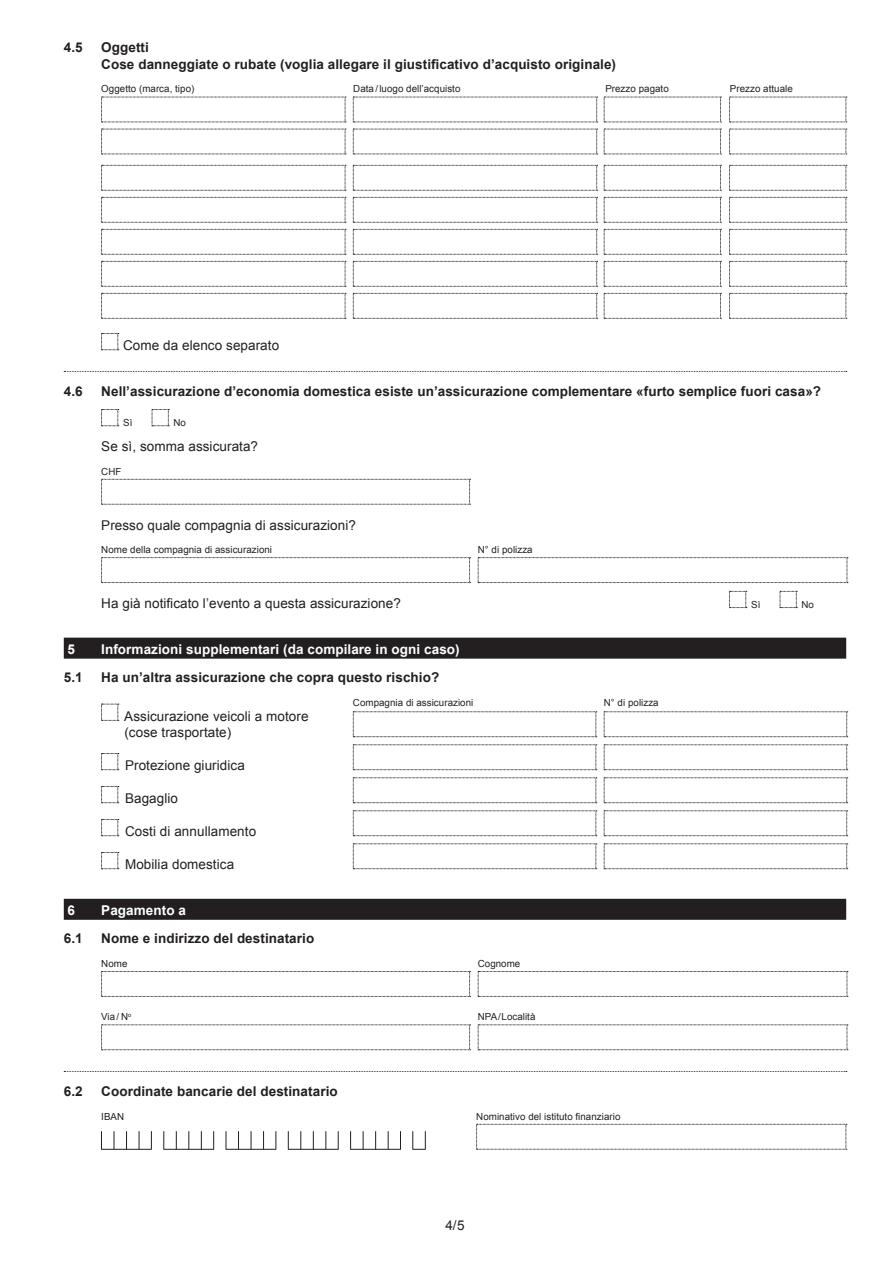
<style>
.page{position:relative;width:893px;height:1263px;background:#fff}
.page>*{position:absolute;margin:0;border:0;box-sizing:border-box;transform-origin:0 0}
.t1{font:700 13.5px/16.5px "Arial";letter-spacing:.005em;color:#231f20}
.t2{font:13.5px "Arial";letter-spacing:.005em;color:#231f20}
.t3{font:700 13.5px "Arial";letter-spacing:.005em;color:#fff}
.t4{font:9.75px "Arial";letter-spacing:.005em;color:#231f20}
</style>
<div class="page">
<svg style="left:64px;top:371px;width:781px;height:1px"></svg>
<div style="left:64px;top:638px;width:782px;height:21px;background:#231f20"></div>
<div style="left:64px;top:899px;width:782px;height:21px;background:#231f20"></div>
<svg style="left:64px;top:1071px;width:781px;height:1px"></svg>
<svg style="left:101px;top:97px;width:245px;height:26px"></svg>
<svg style="left:353px;top:97px;width:245px;height:26px"></svg>
<svg style="left:604px;top:97px;width:117px;height:26px"></svg>
<svg style="left:729px;top:97px;width:118px;height:26px"></svg>
<svg style="left:101px;top:129px;width:245px;height:26px"></svg>
<svg style="left:353px;top:129px;width:245px;height:26px"></svg>
<svg style="left:604px;top:129px;width:117px;height:26px"></svg>
<svg style="left:729px;top:129px;width:118px;height:26px"></svg>
<svg style="left:101px;top:165px;width:245px;height:26px"></svg>
<svg style="left:353px;top:165px;width:245px;height:26px"></svg>
<svg style="left:604px;top:165px;width:117px;height:26px"></svg>
<svg style="left:729px;top:165px;width:118px;height:26px"></svg>
<svg style="left:101px;top:197px;width:245px;height:26px"></svg>
<svg style="left:353px;top:197px;width:245px;height:26px"></svg>
<svg style="left:604px;top:197px;width:117px;height:26px"></svg>
<svg style="left:729px;top:197px;width:118px;height:26px"></svg>
<svg style="left:101px;top:229px;width:245px;height:26px"></svg>
<svg style="left:353px;top:229px;width:245px;height:26px"></svg>
<svg style="left:604px;top:229px;width:117px;height:26px"></svg>
<svg style="left:729px;top:229px;width:118px;height:26px"></svg>
<svg style="left:101px;top:261px;width:245px;height:26px"></svg>
<svg style="left:353px;top:261px;width:245px;height:26px"></svg>
<svg style="left:604px;top:261px;width:117px;height:26px"></svg>
<svg style="left:729px;top:261px;width:118px;height:26px"></svg>
<svg style="left:101px;top:293px;width:245px;height:26px"></svg>
<svg style="left:353px;top:293px;width:245px;height:26px"></svg>
<svg style="left:604px;top:293px;width:117px;height:26px"></svg>
<svg style="left:729px;top:293px;width:118px;height:26px"></svg>
<svg style="left:101px;top:333px;width:18px;height:17px"></svg>
<svg style="left:101px;top:409px;width:18px;height:17px"></svg>
<svg style="left:152px;top:409px;width:17px;height:17px"></svg>
<svg style="left:101px;top:479px;width:370px;height:26px"></svg>
<svg style="left:101px;top:557px;width:370px;height:26px"></svg>
<svg style="left:478px;top:557px;width:370px;height:26px"></svg>
<svg style="left:729px;top:591px;width:18px;height:17px"></svg>
<svg style="left:780px;top:591px;width:17px;height:17px"></svg>
<svg style="left:101px;top:704px;width:18px;height:17px"></svg>
<svg style="left:353px;top:711px;width:244px;height:26px"></svg>
<svg style="left:604px;top:711px;width:244px;height:26px"></svg>
<svg style="left:101px;top:753px;width:18px;height:17px"></svg>
<svg style="left:353px;top:744px;width:244px;height:26px"></svg>
<svg style="left:604px;top:744px;width:244px;height:26px"></svg>
<svg style="left:101px;top:786px;width:18px;height:17px"></svg>
<svg style="left:353px;top:777px;width:244px;height:26px"></svg>
<svg style="left:604px;top:777px;width:244px;height:26px"></svg>
<svg style="left:101px;top:819px;width:18px;height:17px"></svg>
<svg style="left:353px;top:810px;width:244px;height:26px"></svg>
<svg style="left:604px;top:810px;width:244px;height:26px"></svg>
<svg style="left:101px;top:852px;width:18px;height:17px"></svg>
<svg style="left:353px;top:843px;width:244px;height:26px"></svg>
<svg style="left:604px;top:843px;width:244px;height:26px"></svg>
<svg style="left:101px;top:971px;width:370px;height:26px"></svg>
<svg style="left:478px;top:971px;width:370px;height:26px"></svg>
<svg style="left:101px;top:1024px;width:370px;height:26px"></svg>
<svg style="left:478px;top:1024px;width:370px;height:26px"></svg>
<hr style="left:101px;top:1149px;width:51px;height:1px;background:#231f20">
<svg style="left:101px;top:1131px;width:1px;height:18px"></svg>
<svg style="left:114px;top:1131px;width:1px;height:18px"></svg>
<svg style="left:126px;top:1131px;width:1px;height:18px"></svg>
<svg style="left:139px;top:1131px;width:1px;height:18px"></svg>
<svg style="left:151px;top:1131px;width:1px;height:18px"></svg>
<hr style="left:164px;top:1149px;width:50px;height:1px;background:#231f20">
<svg style="left:164px;top:1131px;width:1px;height:18px"></svg>
<svg style="left:176px;top:1131px;width:1px;height:18px"></svg>
<svg style="left:189px;top:1131px;width:1px;height:18px"></svg>
<svg style="left:201px;top:1131px;width:1px;height:18px"></svg>
<svg style="left:213px;top:1131px;width:1px;height:18px"></svg>
<hr style="left:226px;top:1149px;width:50px;height:1px;background:#231f20">
<svg style="left:226px;top:1131px;width:1px;height:18px"></svg>
<svg style="left:238px;top:1131px;width:1px;height:18px"></svg>
<svg style="left:251px;top:1131px;width:1px;height:18px"></svg>
<svg style="left:263px;top:1131px;width:1px;height:18px"></svg>
<svg style="left:276px;top:1131px;width:1px;height:18px"></svg>
<hr style="left:288px;top:1149px;width:50px;height:1px;background:#231f20">
<svg style="left:288px;top:1131px;width:1px;height:18px"></svg>
<svg style="left:301px;top:1131px;width:1px;height:18px"></svg>
<svg style="left:313px;top:1131px;width:1px;height:18px"></svg>
<svg style="left:326px;top:1131px;width:1px;height:18px"></svg>
<svg style="left:338px;top:1131px;width:1px;height:18px"></svg>
<hr style="left:350px;top:1149px;width:51px;height:1px;background:#231f20">
<svg style="left:350px;top:1131px;width:1px;height:18px"></svg>
<svg style="left:363px;top:1131px;width:1px;height:18px"></svg>
<svg style="left:375px;top:1131px;width:1px;height:18px"></svg>
<svg style="left:388px;top:1131px;width:1px;height:18px"></svg>
<svg style="left:400px;top:1131px;width:1px;height:18px"></svg>
<svg style="left:412px;top:1131px;width:14px;height:19px"></svg>
<svg style="left:476px;top:1124px;width:371px;height:26px"></svg>
<p class="t1" style="left:64px;top:40px;width:20px">4.5</p>
<p class="t1" style="left:101px;top:40px;width:516px">Oggetti<br>Cose danneggiate o rubate (voglia allegare il giustificativo d’acquisto originale)</p>
<p class="t4" style="left:101px;top:83px;width:95px">Oggetto (marca, tipo)</p>
<p class="t4" style="left:353px;top:83px;width:109px">Data/luogo dell’acquisto</p>
<p class="t4" style="left:605px;top:83px;width:65px">Prezzo pagato</p>
<p class="t4" style="left:730px;top:83px;width:64px">Prezzo attuale</p>
<p class="t2" style="left:123px;top:336px;width:158px">Come da elenco separato</p>
<p class="t1" style="left:64px;top:384px;width:20px">4.6</p>
<p class="t1" style="left:101px;top:384px;width:721px">Nell’assicurazione d’economia domestica esiste un’assicurazione complementare «furto semplice fuori casa»?</p>
<p class="t4" style="left:123px;top:416px;width:11px">Sì</p>
<p class="t4" style="left:174px;top:416px;width:14px">No</p>
<p class="t2" style="left:101px;top:437px;width:158px">Se sì, somma assicurata?</p>
<p class="t4" style="left:101px;top:465px;width:22px">CHF</p>
<p class="t2" style="left:101px;top:516px;width:256px">Presso quale compagnia di assicurazioni?</p>
<p class="t4" style="left:101px;top:543px;width:172px">Nome della compagnia di assicurazioni</p>
<p class="t4" style="left:478px;top:543px;width:56px">N° di polizza</p>
<p class="t2" style="left:101px;top:594px;width:301px">Ha già notificato l’evento a questa assicurazione?</p>
<p class="t4" style="left:751px;top:598px;width:11px">Sì</p>
<p class="t4" style="left:801px;top:598px;width:14px">No</p>
<p class="t3" style="left:68px;top:640px;width:9px">5</p>
<p class="t3" style="left:101px;top:640px;width:360px">Informazioni supplementari (da compilare in ogni caso)</p>
<p class="t1" style="left:64px;top:670px;width:20px">5.1</p>
<p class="t1" style="left:101px;top:670px;width:339px">Ha un’altra assicurazione che copra questo rischio?</p>
<p class="t2" style="left:124px;top:707px;width:186px">Assicurazione veicoli a motore</p>
<p class="t4" style="left:353px;top:696px;width:122px">Compagnia di assicurazioni</p>
<p class="t4" style="left:604px;top:696px;width:56px">N° di polizza</p>
<p class="t2" style="left:124px;top:723px;width:108px">(cose trasportate)</p>
<p class="t2" style="left:125px;top:756px;width:121px">Protezione giuridica</p>
<p class="t2" style="left:125px;top:789px;width:54px">Bagaglio</p>
<p class="t2" style="left:125px;top:822px;width:133px">Costi di annullamento</p>
<p class="t2" style="left:125px;top:855px;width:111px">Mobilia domestica</p>
<p class="t3" style="left:68px;top:901px;width:9px">6</p>
<p class="t3" style="left:101px;top:901px;width:86px">Pagamento a</p>
<p class="t1" style="left:64px;top:931px;width:20px">6.1</p>
<p class="t1" style="left:101px;top:931px;width:214px">Nome e indirizzo del destinatario</p>
<p class="t4" style="left:101px;top:957px;width:28px">Nome</p>
<p class="t4" style="left:478px;top:957px;width:44px">Cognome</p>
<p class="t4" style="left:101px;top:1010px;width:32px">Via/ N<sup>o</sup></p>
<p class="t4" style="left:478px;top:1010px;width:59px">NPA/Località</p>
<p class="t1" style="left:64px;top:1083px;width:20px">6.2</p>
<p class="t1" style="left:101px;top:1083px;width:238px">Coordinate bancarie del destinatario</p>
<p class="t4" style="left:101px;top:1110px;width:24px">IBAN</p>
<p class="t4" style="left:476px;top:1110px;width:146px">Nominativo del istituto finanziario</p>
<p class="t2" style="left:445px;top:1217px;width:21px">4/5</p>
</div>
